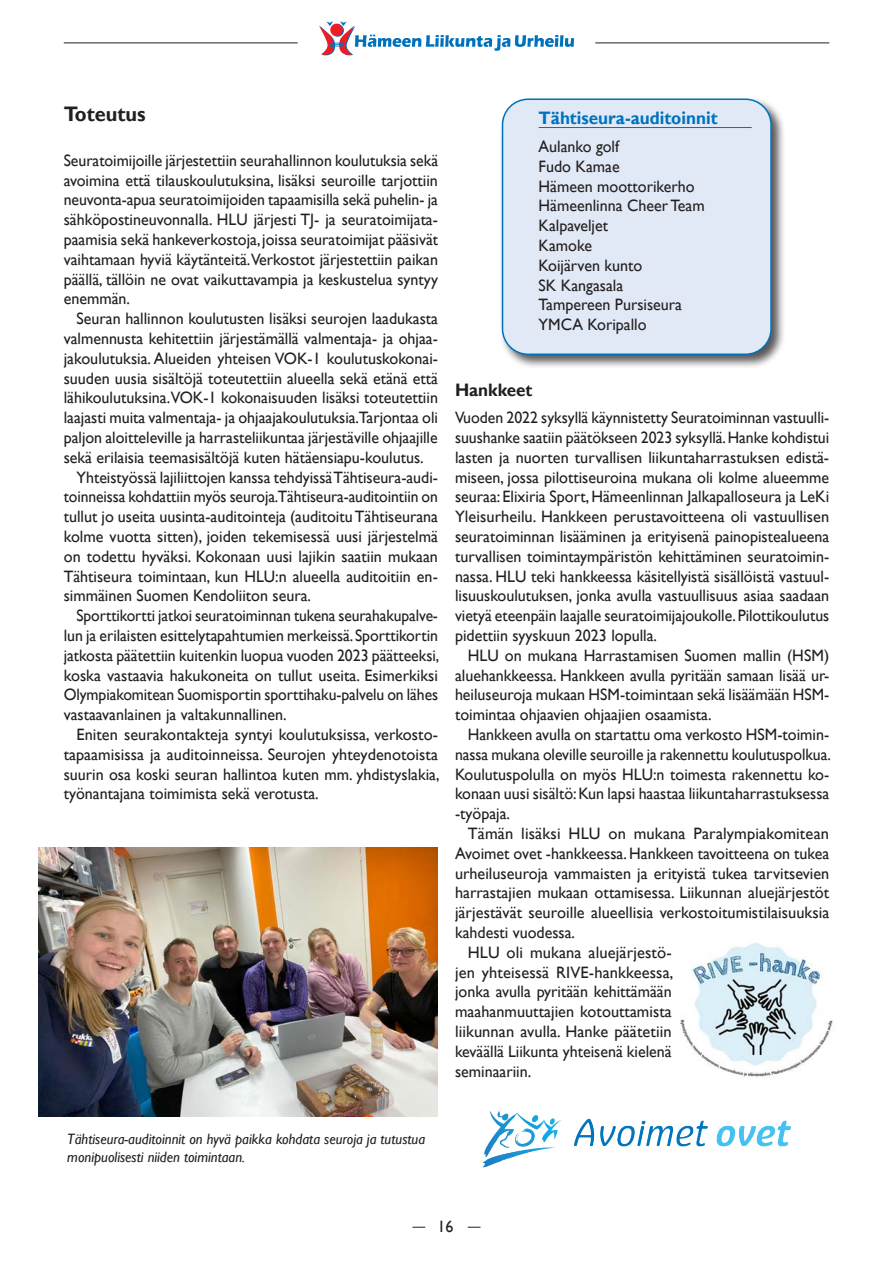
<style>
.page{position:relative;width:893px;height:1263px;background:#fff}
.page>*{position:absolute;margin:0;border:0;box-sizing:border-box;transform-origin:0 0}
.Väliotsikko_1{font:700 21px "Gill Sans";color:#231f20;scale:.95 1}
.Liite_väliotsikko{font:700 18px "Gill Sans";color:#0072bc;scale:.95 1}
.Väliotsikko_2{font:700 18px "Gill Sans";color:#231f20;scale:.95 1}
.Leipis{font:16.5px/19.8px "Gill Sans";color:#231f20;text-align:justify}
._0-sisenys_leipis{font:16.5px/19.8px "Gill Sans";color:#231f20;text-align:justify;scale:.96 1}
.Leipis-2{font:16.5px/19.8px "Gill Sans";color:#231f20;text-align:justify;scale:.94 1}
._0-sisenys_leipis-2{font:16.5px "Gill Sans";color:#231f20}
.Kuvateksti{font:italic 15px/18px "Gill Sans";color:#231f20}
</style>
<div class="page">
<img style="left:680px;top:942px;width:153px;height:135px">
<img style="left:482px;top:1111px;width:309px;height:57px">
<img style="left:38px;top:847px;width:400px;height:269px">
<div style="left:499px;top:96px;width:287px;height:273px;background:#231f20;opacity:.75"></div>
<div style="left:502px;top:99px;width:269px;height:255px;background:#e1e9f6;border-radius:26px"></div>
<div style="left:502px;top:99px;width:270px;height:256px;border:2px solid #0072bc;border-radius:26px"></div>
<hr style="left:539px;top:127px;width:213px;height:1px;background:#0072bc">
<svg style="left:468px;top:1227px;width:12px;height:1px"></svg>
<hr style="left:64px;top:43px;width:234px;height:1px;background:#231f20">
<hr style="left:595px;top:43px;width:234px;height:1px;background:#231f20">
<svg style="left:412px;top:1227px;width:13px;height:1px"></svg>
<svg style="left:319px;top:21px;width:255px;height:34px"></svg>
<p class="Väliotsikko_1" style="left:64px;top:101px;width:88px">Toteutus</p>
<p class="_0-sisenys_leipis" style="left:64px;top:151px;width:391px">Seuratoimijoille järjestettiin seurahallinnon koulutuksia sekä avoimina että tilauskoulutuksina, lisäksi seuroille tarjottiin neuvonta-apua seuratoimijoiden tapaamisilla sekä puhelin- ja sähköpostineuvonnalla. HLU järjesti TJ- ja seuratoimijata&shy;paamisia sekä hankeverkostoja, joissa seuratoimijat pääsivät vaihtamaan hyviä käytänteitä.Verkostot järjestettiin paikan päällä, tällöin ne ovat vaikuttavampia ja keskustelua syntyy enemmän.</p>
<p class="Leipis" style="left:64px;top:309px;width:376px;text-indent:13px">Seuran hallinnon koulutusten lisäksi seurojen laadukasta valmennusta kehitettiin järjestämällä valmentaja- ja ohjaa&shy;jakoulutuksia. Alueiden yhteisen VOK-1 koulutuskokonai&shy;suuden uusia sisältöjä toteutettiin alueella sekä etänä että lähikoulutuksina.VOK-1 kokonaisuuden lisäksi toteutettiin laajasti muita valmentaja- ja ohjaajakoulutuksia.Tarjontaa oli paljon aloitteleville ja harrasteliikuntaa järjestäville ohjaajille sekä erilaisia teemasisältöjä kuten hätäensiapu-koulutus.</p>
<p class="Leipis" style="left:64px;top:467px;width:376px;text-indent:13px">Yhteistyössä lajiliittojen kanssa tehdyissä Tähtiseura-audi&shy;toinneissa kohdattiin myös seuroja.Tähtiseura-auditointiin on tullut jo useita uusinta-auditointeja (auditoitu Tähtiseurana kolme vuotta sitten), joiden tekemisessä uusi järjestelmä on todettu hyväksi. Kokonaan uusi lajikin saatiin mukaan Tähtiseura toimintaan, kun HLU:n alueella auditoitiin en&shy;simmäinen Suomen Kendoliiton seura.</p>
<p class="Leipis-2" style="left:64px;top:606px;width:401px;text-indent:13px">Sporttikortti jatkoi seuratoiminnan tukena seurahakupalve&shy;lun ja erilaisten esittelytapahtumien merkeissä. Sporttikortin jatkosta päätettiin kuitenkin luopua vuoden 2023 päätteeksi, koska vastaavia hakukoneita on tullut useita. Esimerkiksi Olympiakomitean Suomisportin sporttihaku-palvelu on lähes vastaavanlainen ja valtakunnallinen.</p>
<p class="Leipis" style="left:64px;top:725px;width:377px;text-indent:13px">Eniten seurakontakteja syntyi koulutuksissa, verkosto&shy;tapaamisissa ja auditoinneissa. Seurojen yhteydenotoista suurin osa koski seuran hallintoa kuten mm. yhdistyslakia, työnantajana toimimista sekä verotusta.</p>
<p class="Liite_väliotsikko" style="left:539px;top:107px;width:190px">Tähtiseura-auditoinnit</p>
<p class="_0-sisenys_leipis-2" style="left:539px;top:137px;width:82px">Aulanko golf</p>
<p class="_0-sisenys_leipis-2" style="left:539px;top:157px;width:83px">Fudo Kamae</p>
<p class="_0-sisenys_leipis-2" style="left:539px;top:176px;width:158px">Hämeen moottorikerho</p>
<p class="_0-sisenys_leipis-2" style="left:539px;top:196px;width:168px">Hämeenlinna Cheer Team</p>
<p class="_0-sisenys_leipis-2" style="left:539px;top:216px;width:71px">Kalpaveljet</p>
<p class="_0-sisenys_leipis-2" style="left:539px;top:236px;width:55px">Kamoke</p>
<p class="_0-sisenys_leipis-2" style="left:539px;top:256px;width:105px">Koijärven kunto</p>
<p class="_0-sisenys_leipis-2" style="left:539px;top:275px;width:86px">SK Kangasala</p>
<p class="_0-sisenys_leipis-2" style="left:539px;top:295px;width:145px">Tampereen Pursiseura</p>
<p class="_0-sisenys_leipis-2" style="left:539px;top:315px;width:109px">YMCA Koripallo</p>
<p class="Väliotsikko_2" style="left:455px;top:379px;width:83px">Hankkeet</p>
<p class="_0-sisenys_leipis" style="left:455px;top:408px;width:391px">Vuoden 2022 syksyllä käynnistetty Seuratoiminnan vastuulli&shy;suushanke saatiin päätökseen 2023 syksyllä. Hanke kohdistui lasten ja nuorten turvallisen liikuntaharrastuksen edistä&shy;miseen, jossa pilottiseuroina mukana oli kolme alueemme seuraa: Elixiria Sport, Hämeenlinnan Jalkapalloseura ja LeKi Yleisurheilu. Hankkeen perustavoitteena oli vastuullisen seuratoiminnan lisääminen ja erityisenä painopistealueena turvallisen toimintaympäristön kehittäminen seuratoimin&shy;nassa. HLU teki hankkeessa käsitellyistä sisällöistä vastuul&shy;lisuuskoulutuksen, jonka avulla vastuullisuus asiaa saadaan vietyä eteenpäin laajalle seuratoimijajoukolle. Pilottikoulutus pidettiin syyskuun 2023 lopulla.</p>
<p class="Leipis" style="left:455px;top:646px;width:376px;text-indent:13px">HLU on mukana Harrastamisen Suomen mallin (HSM) aluehankkeessa. Hankkeen avulla pyritään samaan lisää ur&shy;heiluseuroja mukaan HSM-toimintaan sekä lisäämään HSM&shy;toimintaa ohjaavien ohjaajien osaamista.</p>
<p class="Leipis" style="left:455px;top:725px;width:377px;text-indent:13px">Hankkeen avulla on startattu oma verkosto HSM-toimin&shy;nassa mukana oleville seuroille ja rakennettu koulutuspolkua.<br>Koulutuspolulla on myös HLU:n toimesta rakennettu ko&shy;konaan uusi sisältö: Kun lapsi haastaa liikuntaharrastuksessa -työpaja.</p>
<p class="Leipis" style="left:455px;top:824px;width:376px;text-indent:13px">Tämän lisäksi HLU on mukana Paralympiakomitean Avoimet ovet -hankkeessa. Hankkeen tavoitteena on tukea urheiluseuroja vammaisten ja erityistä tukea tarvitsevien harrastajien mukaan ottamisessa. Liikunnan aluejärjestöt järjestävät seuroille alueellisia verkostoitumistilaisuuksia kahdesti vuodessa.</p>
<p class="Leipis" style="left:455px;top:943px;width:220px;text-indent:13px">HLU oli mukana aluejärjestö&shy;jen yhteisessä RIVE-hankkeessa, jonka avulla pyritään kehittämään maahanmuuttajien kotouttamista liikunnan avulla. Hanke päätetiin keväällä Liikunta yhteisenä kielenä seminaariin.</p>
<p class="Kuvateksti" style="left:67px;top:1130px;width:359px">Tähtiseura-auditoinnit on hyvä paikka kohdata seuroja ja tutustua monipuolisesti niiden toimintaan.</p>
<p class="_0-sisenys_leipis-2" style="left:437px;top:1217px;width:18px">16</p>
</div>
